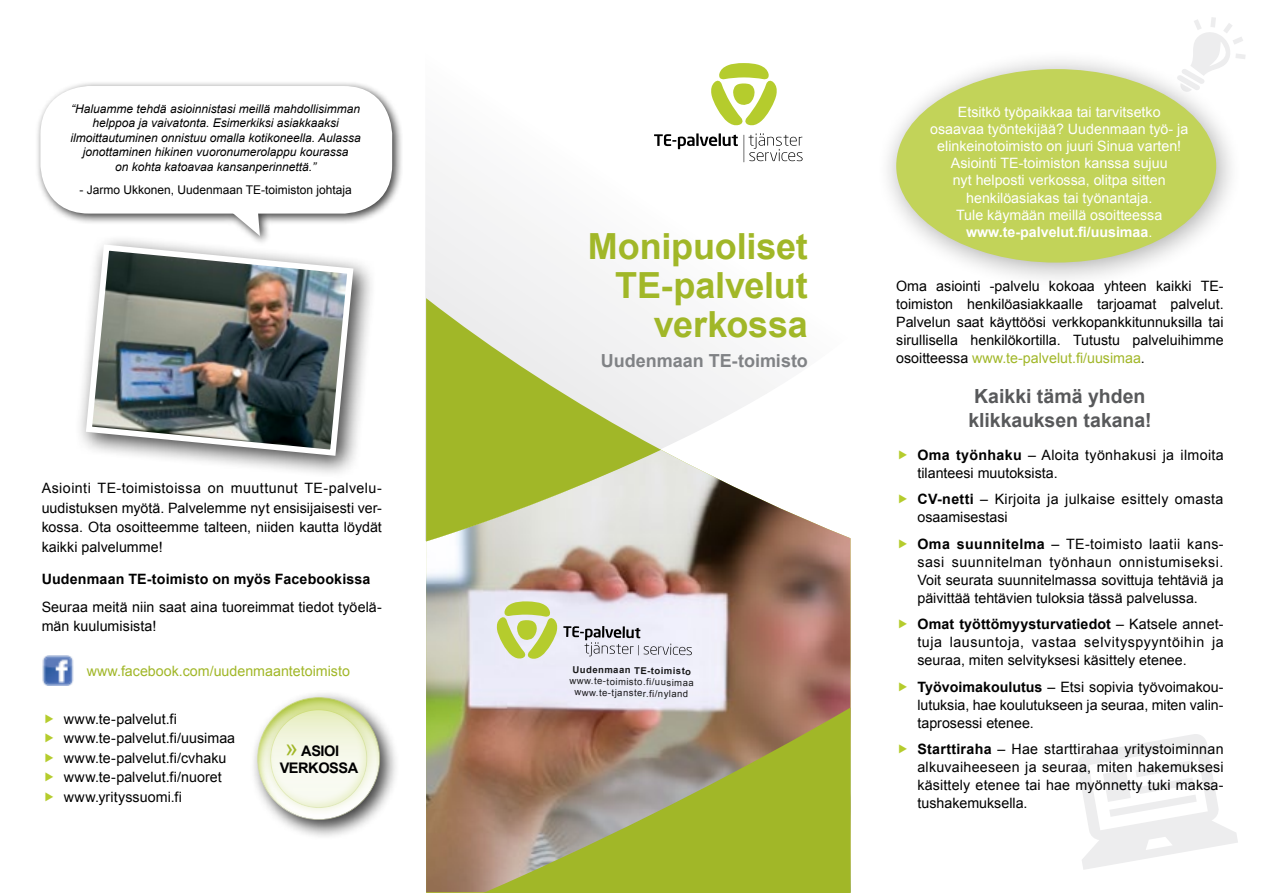
<style>
.page{position:relative;width:1263px;height:893px;background:#fff}
.page>*{position:absolute;margin:0;border:0;box-sizing:border-box;transform-origin:0 0}
.t1{font:700 36px/39px "Arial";letter-spacing:-.005em;color:#a1b728;text-align:right}
.t2{font:700 19.5px/23.4px "Arial";color:#58595b;text-align:center}
.t3{font:700 18px "Arial";color:#808285}
.t4{font:700 14.55px/17.5px "Arial";letter-spacing:-.03em;color:#000}
.t5{font:14.25px/18px "Arial";color:#000;text-align:justify}
.t6{font:14.25px/17.1px "Arial";color:#fff;text-align:center}
.t7{font:14.25px/18px "Arial";letter-spacing:.025em;color:#000}
.t8{font:700 14.25px "Arial";letter-spacing:.01em;color:#000}
.t9{font:14.25px "Arial";color:#a1b728}
.t10{font:italic 12px/14.4px "Arial";color:#000;text-align:center}
.t11{font:12px "Arial";color:#000}
.t12{font:9.45px/11.4px "Arial";color:#000;text-align:center}
.t13{font:700 9.45px "Arial";color:#000}
.s1{font-weight:400;font-size:23.7px;color:#a1b728}
.s2{font-weight:700}
.s3{color:#a1b728}
</style>
<div class="page">
<svg style="left:425px;top:134px;width:378px;height:407px"></svg>
<img style="left:426px;top:541px;width:424px;height:352px">
<img style="left:661px;top:449px;width:189px;height:92px">
<svg style="left:426px;top:298px;width:235px;height:243px"></svg>
<svg style="left:455px;top:708px;width:395px;height:185px;background:#a0994f"></svg>
<svg style="left:496px;top:601px;width:196px;height:58px;background:#d6dac9"></svg>
<svg style="left:1193px;top:17px;width:52px;height:42px"></svg>
<svg style="left:1078px;top:734px;width:160px;height:136px"></svg>
<svg style="left:654px;top:133px;width:84px;height:16px"></svg>
<svg style="left:744px;top:133px;width:58px;height:29px"></svg>
<svg style="left:711px;top:63px;width:66px;height:63px"></svg>
<div style="left:876px;top:49px;width:367px;height:241px;background:#000;opacity:.33"></div>
<div style="left:896px;top:69px;width:320px;height:194px;background:#c2d359;border-radius:50%"></div>
<img style="left:42px;top:656px;width:32px;height:29px">
<div style="left:35px;top:81px;width:368px;height:165px;background:#000;opacity:.75"></div>
<svg style="left:188px;top:214px;width:72px;height:20px"></svg>
<div style="left:40px;top:86px;width:352px;height:128px;background:#fff;border-radius:49px"></div>
<div style="left:75px;top:234px;width:301px;height:246px;background:#000;opacity:.75"></div>
<img style="left:83px;top:241px;width:273px;height:218px">
<div style="left:250px;top:690px;width:150px;height:150px;background:#000;opacity:.75"></div>
<div style="left:244px;top:686px;width:148px;height:136px;background:#b5cc2d;opacity:.75"></div>
<div style="left:262px;top:701px;width:113px;height:114px;background:#a1b728;opacity:.75"></div>
<div style="left:258px;top:707px;width:123px;height:112px;background:#b5cc2d;opacity:.75"></div>
<p class="t10" style="left:70px;top:102px;width:292px">“Haluamme tehdä asioinnistasi meillä mahdollisimman helppoa ja vaivatonta. Esimerkiksi asiakkaaksi ilmoittautuminen onnistuu omalla kotikoneella. Aulassa jonottaminen hikinen vuoronumerolappu kourassa<br>on kohta katoavaa kansanperinnettä.”</p>
<p class="t11" style="left:79px;top:181px;width:274px">- Jarmo Ukkonen, Uudenmaan TE-toimiston johtaja</p>
<p class="t5" style="left:42px;top:478px;width:342px;line-height:19.5px">Asiointi TE-toimistoissa on muuttunut TE-palvelu&shy;uudistuksen myötä. Palvelemme nyt ensisijaisesti ver&shy;kossa. Ota osoitteemme talteen, niiden kautta löydät kaikki palvelumme!</p>
<p class="t8" style="left:42px;top:569px;width:330px">Uudenmaan TE-toimisto on myös Facebookissa</p>
<p class="t5" style="left:42px;top:597px;width:342px;line-height:19.5px">Seuraa meitä niin saat aina tuoreimmat tiedot työelä&shy;män kuulumisista!</p>
<p class="t9" style="left:87px;top:661px;width:264px">www.facebook.com/uudenmaantetoimisto</p>
<p class="t5" style="left:64px;top:709px;width:173px;line-height:19.5px;text-align:left">www.te-palvelut.fi www.te-palvelut.fi/uusimaa www.te-palvelut.fi/cvhaku www.te-palvelut.fi/nuoret www.yrityssuomi.fi</p>
<p class="t4" style="left:280px;top:742px;width:61px;text-indent:5px"><span class="s1">»</span> Asioi verkossa</p>
<h1 class="t1" style="left:588px;top:228px;width:222px">Monipuoliset<br>TE-palvelut verkossa</h1>
<p class="t3" style="left:601px;top:348px;width:209px">Uudenmaan TE-toimisto</p>
<p class="t13" style="left:573px;top:663px;width:120px;rotate:1deg">Uudenmaan TE-toimisto</p>
<p class="t12" style="left:570px;top:675px;width:126px;rotate:1deg">www.te-toimisto.fi/uusimaa www.te-tjanster.fi/nyland</p>
<p class="t6" style="left:930px;top:104px;width:260px">Etsitkö työpaikkaa tai tarvitsetko osaavaa työntekijää? Uudenmaan työ- ja elinkeinotoimisto on juuri Sinua varten!<br>Asiointi TE-toimiston kanssa sujuu<br>nyt helposti verkossa, olitpa sitten henkilöasiakas tai työnantaja.<br>Tule käymään meillä osoitteessa <span class="s2">www.te-palvelut.fi/uusimaa</span>.</p>
<p class="t5" style="left:896px;top:277px;width:329px">Oma asiointi -palvelu kokoaa yhteen kaikki TE&shy;toimiston henkilöasiakkaalle tarjoamat palvelut.<br>Palvelun saat käyttöösi verkkopankkitunnuksilla tai sirullisella henkilökortilla. Tutustu palveluihimme osoitteessa <span class="s3">www.te-palvelut.fi/uusimaa</span>.</p>
<h2 class="t2" style="left:968px;top:385px;width:185px">Kaikki tämä yhden klikkauksen takana!</h2>
<p class="t7" style="left:917px;top:446px;width:308px"><span class="s2">Oma työnhaku</span> – Aloita työnhakusi ja ilmoita tilanteesi muutoksista.</p>
<p class="t7" style="left:917px;top:490px;width:307px"><span class="s2">CV-netti</span> – Kirjoita ja julkaise esittely omasta osaamisestasi</p>
<p class="t5" style="left:917px;top:535px;width:308px"><span class="s2">Oma suunnitelma</span> – TE-toimisto laatii kans&shy;sasi suunnitelman työnhaun onnistumiseksi.<br>Voit seurata suunnitelmassa sovittuja tehtäviä ja päivittää tehtävien tuloksia tässä palvelussa.</p>
<p class="t5" style="left:917px;top:615px;width:308px"><span class="s2">Omat työttömyysturvatiedot</span> – Katsele annet&shy;tuja lausuntoja, vastaa selvityspyyntöihin ja seuraa, miten selvityksesi käsittely etenee.</p>
<p class="t5" style="left:917px;top:678px;width:308px"><span class="s2">Työvoimakoulutus</span> – Etsi sopivia työvoimakou&shy;lutuksia, hae koulutukseen ja seuraa, miten valin&shy;taprosessi etenee.</p>
<p class="t5" style="left:917px;top:740px;width:308px"><span class="s2">Starttiraha</span> – Hae starttirahaa yritystoiminnan alkuvaiheeseen ja seuraa, miten hakemuksesi käsittely etenee tai hae myönnetty tuki maksa&shy;tushakemuksella.</p>
</div>
